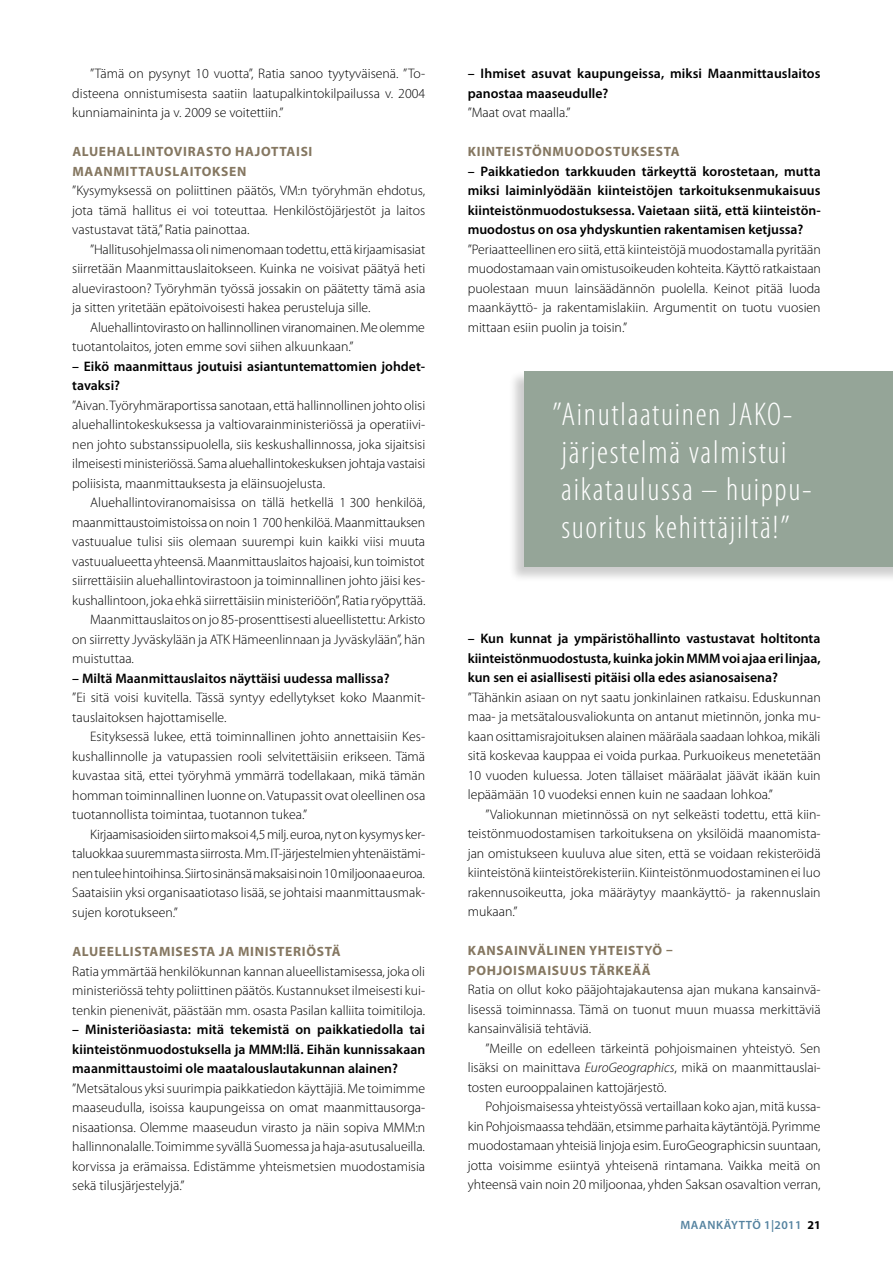
<style>
.page{position:relative;width:893px;height:1263px;background:#fff}
.page>*{position:absolute;margin:0;border:0;box-sizing:border-box;transform-origin:0 0}
.t1{font:300 condensed 33px/37.5px "Myriad Pro";letter-spacing:.05em;color:#fff}
.t2{font:300 13.8px/19.5px "Myriad Pro";color:#000;text-align:justify}
.t3{font:600 13.8px/19.5px "Myriad Pro";color:#000;text-align:justify}
.t4{font:700 13.5px/19.5px "Myriad Pro";letter-spacing:.05em;color:#857761}
.t5{font:600 12px "Myriad Pro";letter-spacing:.045em;color:#54829f}
.s1{font-style:italic}
.s2{font-weight:700;color:#000}
</style>
<div class="page">
<div style="left:509px;top:370px;width:384px;height:212px;background:#000;opacity:.2"></div>
<div style="left:524px;top:371px;width:369px;height:196px;background:#95a598"></div>
<p class="t2" style="left:72px;top:64px;width:354px;text-indent:18px">”Tämä on pysynyt 10 vuotta”, Ratia sanoo tyytyväisenä. ”To&shy;disteena onnistumisesta saatiin laatupalkintokilpailussa v. 2004 kunniamaininta ja v. 2009 se voitettiin.”</p>
<p class="t4" style="left:72px;top:142px;width:242px">ALUEHALLINTOVIRASTO HAJOTTAISI<br>MAANMITTAUSLAITOKSEN</p>
<p class="t2" style="left:72px;top:181px;width:354px">”Kysymyksessä on poliittinen päätös, VM:n työryhmän ehdotus, jota tämä hallitus ei voi toteuttaa. Henkilöstöjärjestöt ja laitos vastustavat tätä,” Ratia painottaa.</p>
<p class="t2" style="left:72px;top:240px;width:354px;text-indent:18px">”Hallitusohjelmassa oli nimenomaan todettu, että kirjaamisasiat siirretään Maanmittauslaitokseen. Kuinka ne voisivat päätyä heti aluevirastoon? Työryhmän työssä jossakin on päätetty tämä asia ja sitten yritetään epätoivoisesti hakea perusteluja sille.</p>
<p class="t2" style="left:72px;top:318px;width:354px;text-indent:18px">Aluehallintovirasto on hallinnollinen viranomainen. Me olemme tuotantolaitos, joten emme sovi siihen alkuunkaan.”</p>
<p class="t3" style="left:72px;top:356px;width:354px">– Eikö maanmittaus joutuisi asiantuntemattomien johdet&shy;tavaksi?</p>
<p class="t2" style="left:72px;top:396px;width:354px">”Aivan. Työryhmäraportissa sanotaan, että hallinnollinen johto olisi aluehallintokeskuksessa ja valtiovarainministeriössä ja operatiivi&shy;nen johto substanssipuolella, siis keskushallinnossa, joka sijaitsisi ilmeisesti ministeriössä. Sama aluehallintokeskuksen johtaja vastaisi poliisista, maanmittauksesta ja eläinsuojelusta.</p>
<p class="t2" style="left:90px;top:493px;width:337px">Aluehallintoviranomaisissa on tällä hetkellä 1 300 henkilöä,</p>
<p class="t2" style="left:72px;top:513px;width:354px">maanmittaustoimistoissa on noin 1 700 henkilöä. Maanmittauksen</p>
<p class="t2" style="left:72px;top:532px;width:354px">vastuualue tulisi siis olemaan suurempi kuin kaikki viisi muuta</p>
<p class="t2" style="left:72px;top:552px;width:354px">vastuualueetta yhteensä. Maanmittauslaitos hajoaisi, kun toimistot</p>
<p class="t2" style="left:72px;top:571px;width:354px">siirrettäisiin aluehallintovirastoon ja toiminnallinen johto jäisi kes-</p>
<p class="t2" style="left:72px;top:591px;width:355px">kushallintoon, joka ehkä siirrettäisiin ministeriöön”, Ratia ryöpyttää.</p>
<p class="t2" style="left:90px;top:610px;width:337px">Maanmittauslaitos on jo 85-prosenttisesti alueellistettu: Arkisto</p>
<p class="t2" style="left:72px;top:630px;width:354px">on siirretty Jyväskylään ja ATK Hämeenlinnaan ja Jyväskylään”, hän</p>
<p class="t2" style="left:72px;top:649px;width:63px">muistuttaa.</p>
<p class="t3" style="left:72px;top:668px;width:319px">– Miltä Maanmittauslaitos näyttäisi uudessa mallissa?</p>
<p class="t2" style="left:72px;top:688px;width:354px">”Ei sitä voisi kuvitella. Tässä syntyy edellytykset koko Maanmit&shy;tauslaitoksen hajottamiselle.</p>
<p class="t2" style="left:72px;top:727px;width:355px;text-indent:18px">Esityksessä lukee, että toiminnallinen johto annettaisiin Kes&shy;kushallinnolle ja vatupassien rooli selvitettäisiin erikseen. Tämä kuvastaa sitä, ettei työryhmä ymmärrä todellakaan, mikä tämän homman toiminnallinen luonne on. Vatupassit ovat oleellinen osa tuotannollista toimintaa, tuotannon tukea.”</p>
<p class="t2" style="left:72px;top:825px;width:354px;text-indent:18px">Kirjaamisasioiden siirto maksoi 4,5 milj. euroa, nyt on kysymys ker&shy;taluokkaa suuremmasta siirrosta. Mm. IT-järjestelmien yhtenäistämi&shy;nen tulee hintoihinsa. Siirto sinänsä maksaisi noin 10 miljoonaa euroa.<br>Saataisiin yksi organisaatiotaso lisää, se johtaisi maanmittausmak&shy;sujen korotukseen.”</p>
<p class="t4" style="left:72px;top:941px;width:270px">ALUEELLISTAMISESTA JA MINISTERIÖSTÄ</p>
<p class="t2" style="left:72px;top:961px;width:354px">Ratia ymmärtää henkilökunnan kannan alueellistamisessa, joka oli ministeriössä tehty poliittinen päätös. Kustannukset ilmeisesti kui&shy;tenkin pienenivät, päästään mm. osasta Pasilan kalliita toimitiloja.</p>
<p class="t3" style="left:72px;top:1019px;width:354px">– Ministeriöasiasta: mitä tekemistä on paikkatiedolla tai kiinteistönmuodostuksella ja MMM:llä. Eihän kunnissakaan maanmittaustoimi ole maatalouslautakunnan alainen?</p>
<p class="t2" style="left:72px;top:1078px;width:354px">”Metsätalous yksi suurimpia paikkatiedon käyttäjiä. Me toimimme maaseudulla, isoissa kaupungeissa on omat maanmittausorga&shy;nisaationsa. Olemme maaseudun virasto ja näin sopiva MMM:n hallinnonalalle. Toimimme syvällä Suomessa ja haja-asutusalueilla. korvissa ja erämaissa. Edistämme yhteismetsien muodostamisia sekä tilusjärjestelyjä.”</p>
<p class="t3" style="left:468px;top:64px;width:354px">– Ihmiset asuvat kaupungeissa, miksi Maanmittauslaitos panostaa maaseudulle?</p>
<p class="t2" style="left:468px;top:103px;width:104px">”Maat ovat maalla.”</p>
<p class="t4" style="left:468px;top:142px;width:213px">KIINTEISTÖNMUODOSTUKSESTA</p>
<p class="t3" style="left:468px;top:161px;width:354px">– Paikkatiedon tarkkuuden tärkeyttä korostetaan, mutta miksi laiminlyödään kiinteistöjen tarkoituksenmukaisuus kiinteistönmuodostuksessa. Vaietaan siitä, että kiinteistön&shy;muodostus on osa yhdyskuntien rakentamisen ketjussa?</p>
<p class="t2" style="left:468px;top:240px;width:355px">”Periaatteellinen ero siitä, että kiinteistöjä muodostamalla pyritään muodostamaan vain omistusoikeuden kohteita. Käyttö ratkaistaan puolestaan muun lainsäädännön puolella. Keinot pitää luoda maankäyttö- ja rakentamislakiin. Argumentit on tuotu vuosien mittaan esiin puolin ja toisin.”</p>
<h1 class="t1" style="left:553px;top:396px;width:260px">”Ainutlaatuinen JAKO&shy;järjestelmä valmistui aikataulussa – huippu&shy;suoritus kehittäjiltä!”</h1>
<p class="t3" style="left:468px;top:628px;width:354px">– Kun kunnat ja ympäristöhallinto vastustavat holtitonta kiinteistönmuodostusta, kuinka jokin MMM voi ajaa eri linjaa, kun sen ei asiallisesti pitäisi olla edes asianosaisena?</p>
<p class="t2" style="left:468px;top:687px;width:354px">”Tähänkin asiaan on nyt saatu jonkinlainen ratkaisu. Eduskunnan maa- ja metsätalousvaliokunta on antanut mietinnön, jonka mu&shy;kaan osittamisrajoituksen alainen määräala saadaan lohkoa, mikäli sitä koskevaa kauppaa ei voida purkaa. Purkuoikeus menetetään 10 vuoden kuluessa. Joten tällaiset määräalat jäävät ikään kuin lepäämään 10 vuodeksi ennen kuin ne saadaan lohkoa.”</p>
<p class="t2" style="left:468px;top:804px;width:354px;text-indent:18px">”Valiokunnan mietinnössä on nyt selkeästi todettu, että kiin&shy;teistönmuodostamisen tarkoituksena on yksilöidä maanomista&shy;jan omistukseen kuuluva alue siten, että se voidaan rekisteröidä kiinteistönä kiinteistörekisteriin. Kiinteistönmuodostaminen ei luo rakennusoikeutta, joka määräytyy maankäyttö- ja rakennuslain mukaan.”</p>
<p class="t4" style="left:468px;top:940px;width:206px">KANSAINVÄLINEN YHTEISTYÖ –<br>POHJOISMAISUUS TÄRKEÄÄ</p>
<p class="t2" style="left:468px;top:980px;width:354px">Ratia on ollut koko pääjohtajakautensa ajan mukana kansainvä&shy;lisessä toiminnassa. Tämä on tuonut muun muassa merkittäviä kansainvälisiä tehtäviä.</p>
<p class="t2" style="left:468px;top:1038px;width:354px;text-indent:18px">”Meille on edelleen tärkeintä pohjoismainen yhteistyö. Sen lisäksi on mainittava <span class="s1">EuroGeographics</span>, mikä on maanmittauslai&shy;tosten eurooppalainen kattojärjestö.</p>
<p class="t2" style="left:468px;top:1097px;width:354px;text-indent:18px">Pohjoismaisessa yhteistyössä vertaillaan koko ajan, mitä kussa&shy;kin Pohjoismaassa tehdään, etsimme parhaita käytäntöjä. Pyrimme muodostamaan yhteisiä linjoja esim. EuroGeographicsin suuntaan, jotta voisimme esiintyä yhteisenä rintamana. Vaikka meitä on yhteensä vain noin 20 miljoonaa, yhden Saksan osavaltion verran,</p>
<p class="t5" style="left:680px;top:1218px;width:142px">Maankäyttö 1|2011 <span class="s2">21</span></p>
</div>
